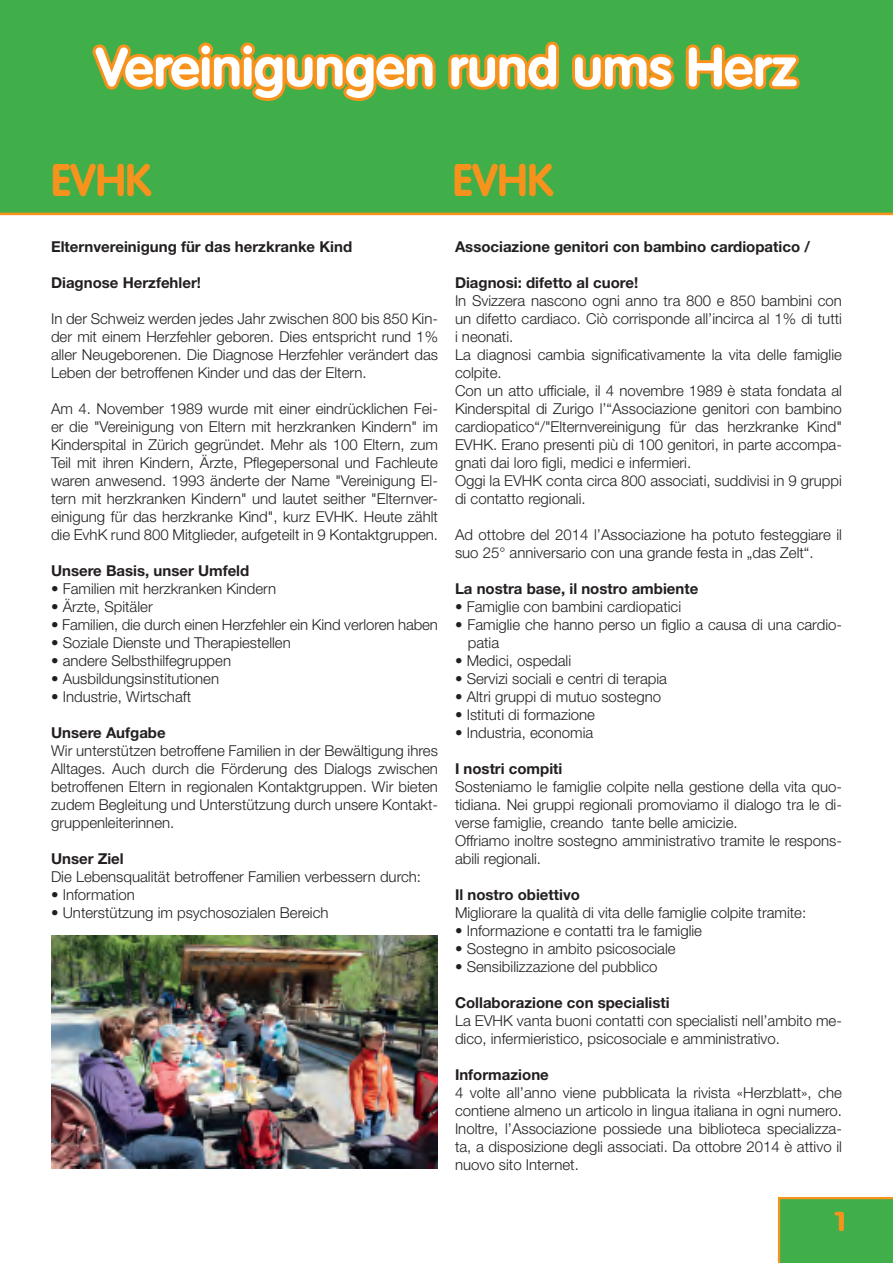
<style>
.page{position:relative;width:893px;height:1263px;background:#fff}
.page>*{position:absolute;margin:0;border:0;box-sizing:border-box;transform-origin:0 0}
.t1{font:700 54px "VAG Rounded Std";color:#fff}
.t2{font:700 45px "VAG Rounded Std";letter-spacing:-.005em;color:#f7931d;scale:.95 1}
.t3{font:700 27px "VAG Rounded Std";color:#f7931d;scale:1.26 1}
.t4{font:300 15px/18px "Helvetica Neue LT Std";color:#231f20}
.t5{font:700 15px "Helvetica Neue LT Std";color:#231f20}
</style>
<div class="page">
<div style="left:0;top:0;width:893px;height:213px;background:#40ae49"></div>
<svg style="left:778px;top:1197px;width:115px;height:66px;background:#49ac46"></svg>
<hr style="left:0;top:213px;width:893px;height:2px;background:#f7931d">
<svg style="left:92px;top:42px;width:344px;height:59px"></svg>
<svg style="left:448px;top:41px;width:112px;height:49px"></svg>
<svg style="left:572px;top:53px;width:103px;height:37px"></svg>
<svg style="left:685px;top:44px;width:115px;height:46px"></svg>
<img style="left:51px;top:936px;width:387px;height:233px">
<h1 class="t1" style="left:96px;top:36px;width:703px">Vereinigungen rund ums Herz</h1>
<h2 class="t2" style="left:51px;top:154px;width:107px">EVHK</h2>
<h2 class="t2" style="left:453px;top:154px;width:107px">EVHK</h2>
<p class="t5" style="left:51px;top:237px;width:303px">Elternvereinigung für das herzkranke Kind</p>
<p class="t5" style="left:51px;top:273px;width:151px">Diagnose Herzfehler!</p>
<p class="t4" style="left:51px;top:309px;width:388px;text-align:justify">In der Schweiz werden jedes Jahr zwischen 800 bis 850 Kin&shy;der mit einem Herzfehler geboren. Dies entspricht rund 1% aller Neugeborenen. Die Diagnose Herzfehler verändert das Leben der betroffenen Kinder und das der Eltern.</p>
<p class="t4" style="left:51px;top:399px;width:388px;text-align:justify">Am 4. November 1989 wurde mit einer eindrücklichen Fei&shy;er die "Vereinigung von Eltern mit herzkranken Kindern" im Kinderspital in Zürich gegründet. Mehr als 100 Eltern, zum Teil mit ihren Kindern, Ärzte, Pflegepersonal und Fachleute waren anwesend. 1993 änderte der Name "Vereinigung El&shy;tern mit herzkranken Kindern" und lautet seither "Elternver&shy;einigung für das herzkranke Kind", kurz EVHK. Heute zählt die EvhK rund 800 Mitglieder, aufgeteilt in 9 Kontaktgruppen.</p>
<p class="t5" style="left:51px;top:561px;width:200px">Unsere Basis, unser Umfeld</p>
<p class="t4" style="left:51px;top:579px;width:227px">• Familien mit herzkranken Kindern</p>
<p class="t4" style="left:51px;top:597px;width:103px">• Ärzte, Spitäler</p>
<p class="t4" style="left:51px;top:615px;width:388px">• Familien, die durch einen Herzfehler ein Kind verloren haben</p>
<p class="t4" style="left:51px;top:633px;width:241px">• Soziale Dienste und Therapiestellen</p>
<p class="t4" style="left:51px;top:651px;width:182px">• andere Selbsthilfegruppen</p>
<p class="t4" style="left:51px;top:669px;width:170px">• Ausbildungsinstitutionen</p>
<p class="t4" style="left:51px;top:687px;width:142px">• Industrie, Wirtschaft</p>
<p class="t5" style="left:51px;top:723px;width:116px">Unsere Aufgabe</p>
<p class="t4" style="left:51px;top:741px;width:388px;text-align:justify">Wir unterstützen betroffene Familien in der Bewältigung ihres Alltages. Auch durch die Förderung des Dialogs zwischen betroffenen Eltern in regionalen Kontaktgruppen. Wir bieten zudem Begleitung und Unterstützung durch unsere Kontakt&shy;gruppenleiterinnen.</p>
<p class="t5" style="left:51px;top:849px;width:74px">Unser Ziel</p>
<p class="t4" style="left:51px;top:867px;width:372px">Die Lebensqualität betroffener Familien verbessern durch:</p>
<p class="t4" style="left:51px;top:885px;width:85px">• Information</p>
<p class="t4" style="left:51px;top:903px;width:279px">• Unterstützung im psychosozialen Bereich</p>
<p class="t5" style="left:455px;top:237px;width:356px">Associazione genitori con bambino cardiopatico /</p>
<p class="t5" style="left:455px;top:273px;width:185px">Diagnosi: difetto al cuore!</p>
<p class="t4" style="left:455px;top:291px;width:388px">In Svizzera nascono ogni anno tra 800 e 850 bambini con un difetto cardiaco. Ciò corrisponde all’incirca al 1% di tutti i neonati.<br>La diagnosi cambia significativamente la vita delle famiglie colpite.<br>Con un atto ufficiale, il 4 novembre 1989 è stata fondata al Kinderspital di Zurigo l’“Associazione genitori con bambino cardiopatico“/"Elternvereinigung für das herzkranke Kind" EVHK. Erano presenti più di 100 genitori, in parte accompa&shy;gnati dai loro figli, medici e infermieri.<br>Oggi la EVHK conta circa 800 associati, suddivisi in 9 gruppi di contatto regionali.</p>
<p class="t4" style="left:455px;top:525px;width:388px">Ad ottobre del 2014 l’Associazione ha potuto festeggiare il suo 25° anniversario con una grande festa in „das Zelt“.</p>
<p class="t5" style="left:455px;top:579px;width:245px">La nostra base, il nostro ambiente</p>
<p class="t4" style="left:455px;top:597px;width:228px">• Famiglie con bambini cardiopatici</p>
<p class="t4" style="left:468px;top:615px;width:376px;text-indent:-13px">• Famiglie che hanno perso un figlio a causa di una cardio&shy;patia</p>
<p class="t4" style="left:455px;top:651px;width:118px">• Medici, ospedali</p>
<p class="t4" style="left:455px;top:669px;width:214px">• Servizi sociali e centri di terapia</p>
<p class="t4" style="left:455px;top:687px;width:208px">• Altri gruppi di mutuo sostegno</p>
<p class="t4" style="left:455px;top:705px;width:141px">• Istituti di formazione</p>
<p class="t4" style="left:455px;top:723px;width:140px">• Industria, economia</p>
<p class="t5" style="left:455px;top:759px;width:109px">I nostri compiti</p>
<p class="t4" style="left:455px;top:777px;width:388px">Sosteniamo le famiglie colpite nella gestione della vita quo&shy;tidiana. Nei gruppi regionali promoviamo il dialogo tra le di&shy;verse famiglie, creando tante belle amicizie.<br>Offriamo inoltre sostegno amministrativo tramite le respons&shy;abili regionali.</p>
<p class="t5" style="left:455px;top:885px;width:126px">Il nostro obiettivo</p>
<p class="t4" style="left:455px;top:903px;width:353px">Migliorare la qualità di vita delle famiglie colpite tramite:</p>
<p class="t4" style="left:455px;top:921px;width:249px">• Informazione e contatti tra le famiglie</p>
<p class="t4" style="left:455px;top:939px;width:222px">• Sostegno in ambito psicosociale</p>
<p class="t4" style="left:455px;top:957px;width:204px">• Sensibilizzazione del pubblico</p>
<p class="t5" style="left:455px;top:993px;width:216px">Collaborazione con specialisti</p>
<p class="t4" style="left:455px;top:1011px;width:388px">La EVHK vanta buoni contatti con specialisti nell’ambito me&shy;dico, infermieristico, psicosociale e amministrativo.</p>
<p class="t5" style="left:455px;top:1065px;width:95px">Informazione</p>
<p class="t4" style="left:455px;top:1083px;width:388px;text-align:justify">4 volte all’anno viene pubblicata la rivista «Herzblatt», che contiene almeno un articolo in lingua italiana in ogni numero.<br>Inoltre, l’Associazione possiede una biblioteca specializza&shy;ta, a disposizione degli associati. Da ottobre 2014 è attivo il nuovo sito Internet.</p>
<h3 class="t3" style="left:834px;top:1206px;width:11px">1</h3>
</div>
